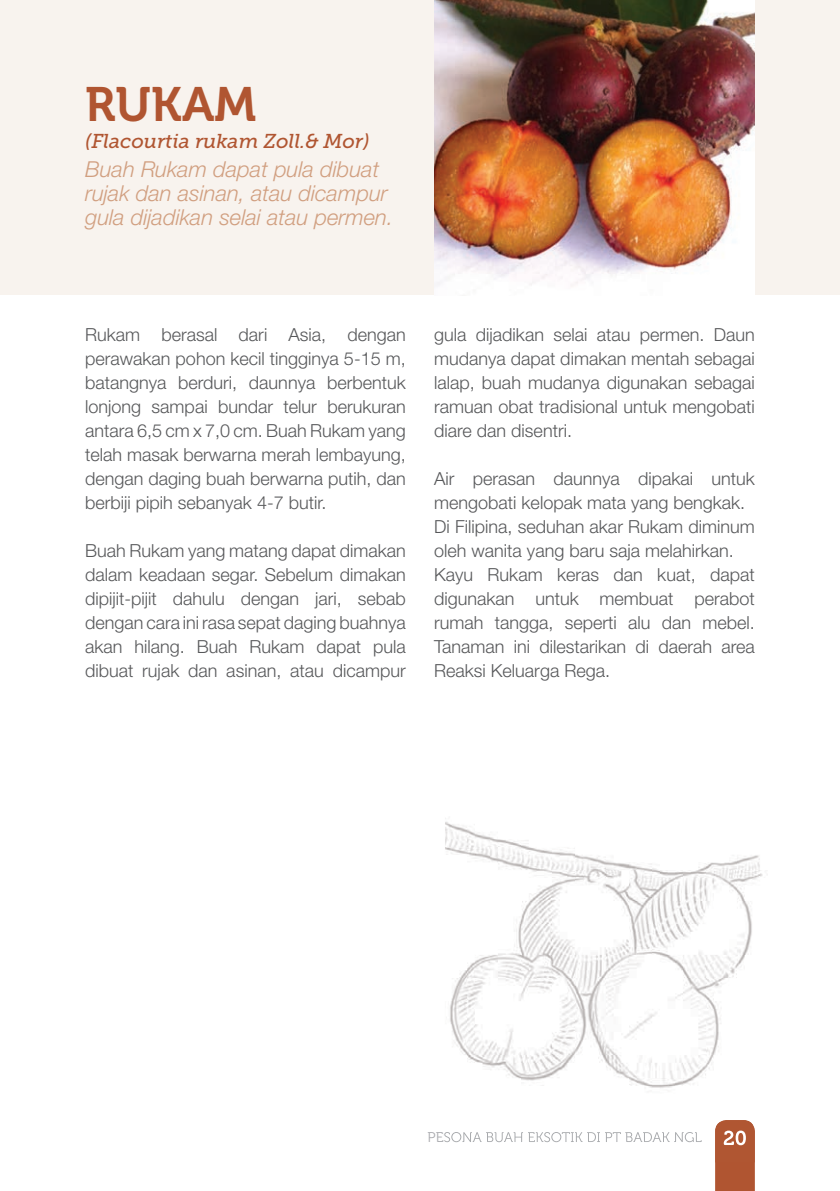
<style>
.page{position:relative;width:840px;height:1191px;background:#fff}
.page>*{position:absolute;margin:0;border:0;box-sizing:border-box;transform-origin:0 0}
.t1{font:48px "Museo 700";color:#b05531}
.t2{font:italic 300 22px/24px "Helvetica Neue";color:#d19f80}
.t3{font:italic 20px "Museo Slab 500";color:#b05531}
.t4{font:300 18px/24px "Helvetica Neue";color:#57585a;text-align:justify}
</style>
<div class="page">
<div style="left:0;top:0;width:839px;height:295px;background:#f8f3ee"></div>
<svg style="left:715px;top:1162px;width:39px;height:29px"></svg>
<img style="left:434px;top:0;width:320px;height:295px">
<img style="left:445px;top:818px;width:318px;height:344px">
<img style="left:444px;top:1132px;width:257px;height:10px">
<img style="left:714px;top:1120px;width:40px;height:42px">
<img style="left:723px;top:1130px;width:22px;height:15px">
<h1 class="t1" style="left:85px;top:78px;width:172px">RUKAM</h1>
<p class="t3" style="left:85px;top:130px;width:286px">(Flacourtia rukam Zoll.&amp; Mor)</p>
<p class="t2" style="left:85px;top:156px;width:309px">Buah Rukam dapat pula dibuat rujak dan asinan, atau dicampur gula dijadikan selai atau permen.</p>
<p class="t4" style="left:85px;top:322px;width:322px">Rukam berasal dari Asia, dengan perawakan pohon kecil tingginya 5-15 m, batangnya berduri, daunnya berbentuk lonjong sampai bundar telur berukuran antara 6,5 cm x 7,0 cm. Buah Rukam yang telah masak berwarna merah lembayung, dengan daging buah berwarna putih, dan berbiji pipih sebanyak 4-7 butir.</p>
<p class="t4" style="left:85px;top:538px;width:322px">Buah Rukam yang matang dapat dimakan dalam keadaan segar. Sebelum dimakan dipijit-pijit dahulu dengan jari, sebab dengan cara ini rasa sepat daging buahnya akan hilang. Buah Rukam dapat pula dibuat rujak dan asinan, atau dicampur</p>
<p class="t4" style="left:434px;top:322px;width:322px">gula dijadikan selai atau permen. Daun mudanya dapat dimakan mentah sebagai lalap, buah mudanya digunakan sebagai ramuan obat tradisional untuk mengobati diare dan disentri.</p>
<p class="t4" style="left:434px;top:466px;width:322px;text-align:left">Air perasan daunnya dipakai untuk mengobati kelopak mata yang bengkak.<br>Di Filipina, seduhan akar Rukam diminum oleh wanita yang baru saja melahirkan.<br>Kayu Rukam keras dan kuat, dapat digunakan untuk membuat perabot rumah tangga, seperti alu dan mebel.<br>Tanaman ini dilestarikan di daerah area Reaksi Keluarga Rega.</p>
</div>
